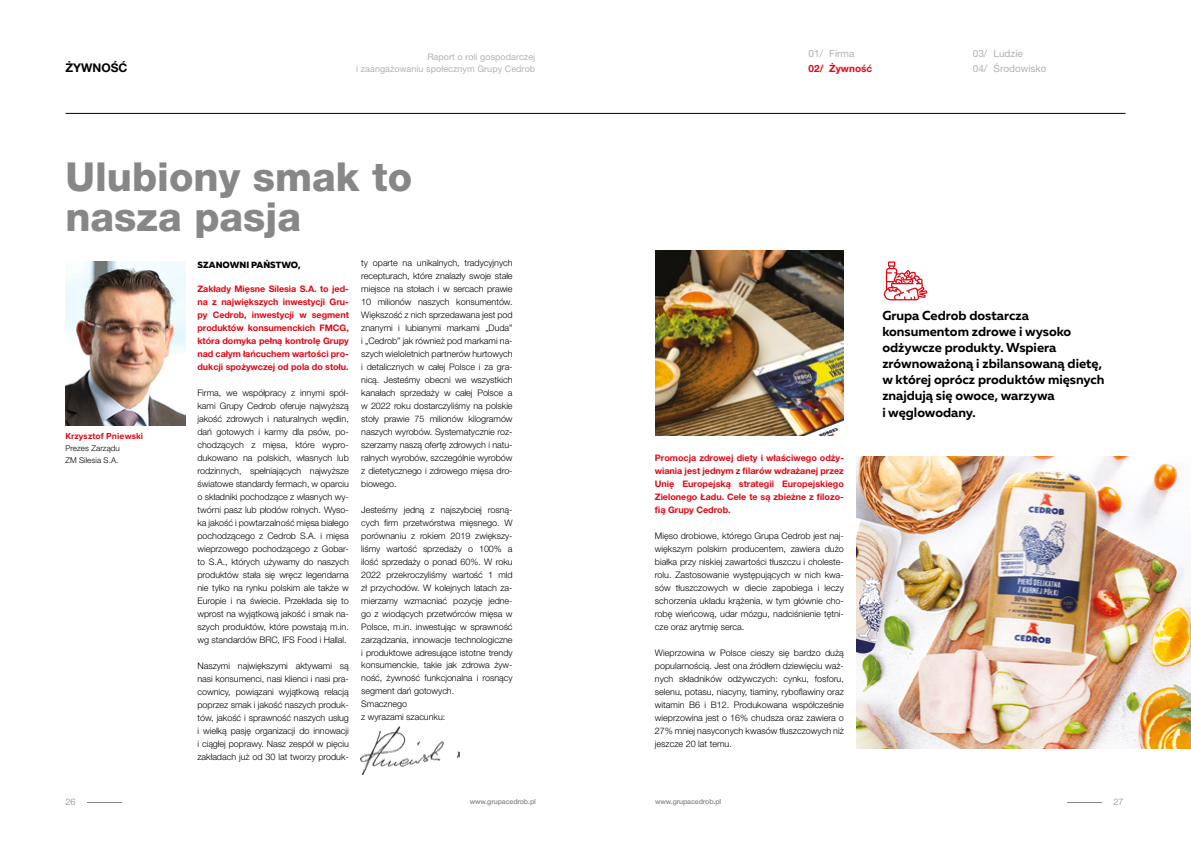
<style>
.page{position:relative;width:1191px;height:842px;background:#fff}
.page>*{position:absolute;margin:0;border:0;box-sizing:border-box;transform-origin:0 0}
.t1{font:800 40px/40px "Helvetica Neue LT Pro";color:#878787}
.t2{font:13px/16px "Muller Regular 13";color:#000}
.t3{font:700 12px "Helvetica Neue LT Pro";color:#000}
.t4{font:10px/15px "Helvetica Neue LT Pro";color:#b3b2b2}
.t5{font:700 10px "Helvetica Neue LT Pro";color:#e30613}
.t6{font:300 9px/13px "Helvetica Neue LT Pro";letter-spacing:-.005em;color:#000;text-align:justify}
.t7{font:700 9px/13px "Helvetica Neue LT Pro";letter-spacing:-.005em;color:#e30613;text-align:justify}
.t8{font:9px "Helvetica Neue LT Pro";letter-spacing:.005em;color:#b3b2b2}
.t9{font:700 9px "Proxima Nova";letter-spacing:.01em;color:#e30613}
.t10{font:9px "Muller Regular 17";letter-spacing:.005em;color:#000}
.t11{font:300 9px "Helvetica Neue LT Pro";color:#878787}
.t12{font:300 8px/12px "Helvetica Neue LT Pro";letter-spacing:.01em;color:#000}
.t13{font:500 7px "Helvetica Neue LT Pro";letter-spacing:-.01em;color:#878787}
</style>
<div class="page">
<hr style="left:87px;top:802px;width:35px;height:1px;background:#878787">
<hr style="left:1067px;top:802px;width:35px;height:1px;background:#878787">
<img style="left:65px;top:262px;width:121px;height:163px">
<img style="left:655px;top:251px;width:189px;height:184px">
<hr style="left:65px;top:113px;width:1060px;height:1px;background:#000">
<svg style="left:884px;top:261px;width:43px;height:39px"></svg>
<img style="left:856px;top:456px;width:335px;height:293px">
<img style="left:360px;top:726px;width:99px;height:48px">
<p class="t8" style="left:427px;top:52px;width:109px">Raport o roli gospodarczej</p>
<h3 class="t3" style="left:65px;top:60px;width:64px">ŻYWNOŚĆ</h3>
<p class="t8" style="left:356px;top:64px;width:180px">i zaangażowaniu społecznym Grupy Cedrob</p>
<h1 class="t1" style="left:65px;top:156px;width:348px">Ulubiony smak to nasza pasja</h1>
<p class="t9" style="left:65px;top:431px;width:79px">Krzysztof Pniewski</p>
<p class="t12" style="left:65px;top:442px;width:56px">Prezes Zarządu<br>ZM Silesia S.A.</p>
<p class="t10" style="left:197px;top:259px;width:104px">SZANOWNI PAŃSTWO,</p>
<p class="t7" style="left:197px;top:282px;width:153px">Zakłady Mięsne Silesia S.A. to jed&shy;na z największych inwestycji Gru&shy;py Cedrob, inwestycji w segment produktów konsumenckich FMCG, która domyka pełną kontrolę Grupy nad całym łańcuchem wartości pro&shy;dukcji spożywczej od pola do stołu.</p>
<p class="t6" style="left:197px;top:386px;width:153px">Firma, we współpracy z innymi spół&shy;kami Grupy Cedrob oferuje najwyższą jakość zdrowych i naturalnych wędlin, dań gotowych i karmy dla psów, po&shy;chodzących z mięsa, które wypro&shy;dukowano na polskich, własnych lub rodzinnych, spełniających najwyższe światowe standardy fermach, w oparciu o składniki pochodzące z własnych wy&shy;twórni pasz lub płodów rolnych. Wyso&shy;ka jakość i powtarzalność mięsa białego pochodzącego z Cedrob S.A. i mięsa wieprzowego pochodzącego z Gobar&shy;to S.A., których używamy do naszych produktów stała się wręcz legendarna nie tylko na rynku polskim ale także w Europie i na świecie. Przekłada się to wprost na wyjątkową jakość i smak na&shy;szych produktów, które powstają m.in. wg standardów BRC, IFS Food i Hallal.</p>
<p class="t6" style="left:197px;top:659px;width:153px">Naszymi największymi aktywami są nasi konsumenci, nasi klienci i nasi pra&shy;cownicy, powiązani wyjątkową relacją poprzez smak i jakość naszych produk&shy;tów, jakość i sprawność naszych usług i wielką pasję organizacji do innowacji i ciągłej poprawy. Nasz zespół w pięciu zakładach już od 30 lat tworzy produk-</p>
<p class="t6" style="left:361px;top:256px;width:153px">ty oparte na unikalnych, tradycyjnych recepturach, które znalazły swoje stałe miejsce na stołach i w sercach prawie 10 milionów naszych konsumentów.<br>Większość z nich sprzedawana jest pod znanymi i lubianymi markami „Duda” i „Cedrob” jak również pod markami na&shy;szych wieloletnich partnerów hurtowych i detalicznych w całej Polsce i za gra&shy;nicą. Jesteśmy obecni we wszystkich kanałach sprzedaży w całej Polsce a w 2022 roku dostarczyliśmy na polskie stoły prawie 75 milionów kilogramów naszych wyrobów. Systematycznie roz&shy;szerzamy naszą ofertę zdrowych i natu&shy;ralnych wyrobów, szczególnie wyrobów z dietetycznego i zdrowego mięsa dro&shy;biowego.</p>
<p class="t6" style="left:361px;top:503px;width:153px;text-align:left">Jesteśmy jedną z najszybciej rosną&shy;cych firm przetwórstwa mięsnego. W porównaniu z rokiem 2019 zwiększy&shy;liśmy wartość sprzedaży o 100% a ilość sprzedaży o ponad 60%. W roku 2022 przekroczyliśmy wartość 1 mld zł przychodów. W kolejnych latach za&shy;mierzamy wzmacniać pozycję jedne&shy;go z wiodących przetwórców mięsa w Polsce, m.in. inwestując w sprawność zarządzania, innowacje technologiczne i produktowe adresujące istotne trendy konsumenckie, takie jak zdrowa żyw&shy;ność, żywność funkcjonalna i rosnący segment dań gotowych.<br>Smacznego<br>z wyrazami szacunku:</p>
<p class="t4" style="left:808px;top:46px;width:16px">01/</p>
<p class="t5" style="left:808px;top:63px;width:16px">02/</p>
<p class="t4" style="left:829px;top:46px;width:27px">Firma</p>
<p class="t5" style="left:829px;top:63px;width:44px">Żywność</p>
<p class="t4" style="left:972px;top:46px;width:16px">03/<br>04/</p>
<p class="t4" style="left:993px;top:46px;width:54px">Ludzie<br>Środowisko</p>
<p class="t7" style="left:655px;top:451px;width:191px">Promocja zdrowej diety i właściwego odży&shy;wiania jest jednym z filarów wdrażanej przez Unię Europejską strategii Europejskiego Zielonego Ładu. Cele te są zbieżne z filozo&shy;fią Grupy Cedrob.</p>
<p class="t6" style="left:655px;top:529px;width:191px">Mięso drobiowe, którego Grupa Cedrob jest naj&shy;większym polskim producentem, zawiera dużo białka przy niskiej zawartości tłuszczu i choleste&shy;rolu. Zastosowanie występujących w nich kwa&shy;sów tłuszczowych w diecie zapobiega i leczy schorzenia układu krążenia, w tym głównie cho&shy;robę wieńcową, udar mózgu, nadciśnienie tętni&shy;cze oraz arytmię serca.</p>
<p class="t6" style="left:655px;top:646px;width:191px">Wieprzowina w Polsce cieszy się bardzo dużą popularnością. Jest ona źródłem dziewięciu waż&shy;nych składników odżywczych: cynku, fosforu, selenu, potasu, niacyny, tiaminy, ryboflawiny oraz witamin B6 i B12. Produkowana współcześnie wieprzowina jest o 16% chudsza oraz zawiera o 27% mniej nasyconych kwasów tłuszczowych niż jeszcze 20 lat temu.</p>
<h2 class="t2" style="left:882px;top:308px;width:224px">Grupa Cedrob dostarcza konsumentom zdrowe i wysoko odżywcze produkty. Wspiera zrównoważoną i zbilansowaną dietę, w której oprócz produktów mięsnych znajdują się owoce, warzywa<br>i węglowodany.</h2>
<p class="t11" style="left:66px;top:796px;width:12px">26</p>
<p class="t13" style="left:470px;top:797px;width:68px">www.grupacedrob.pl</p>
<p class="t13" style="left:655px;top:797px;width:68px">www.grupacedrob.pl</p>
<p class="t11" style="left:1113px;top:796px;width:12px">27</p>
</div>
